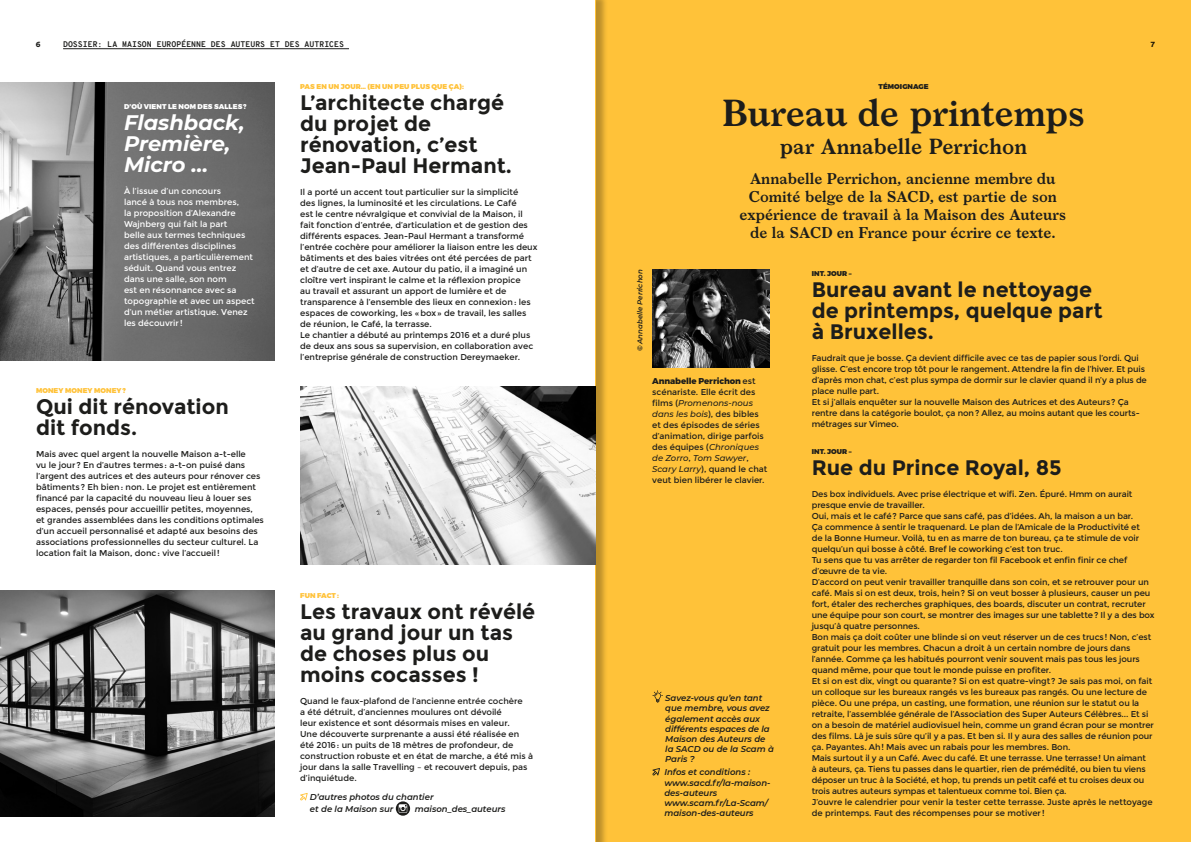
<style>
.page{position:relative;width:1191px;height:842px;background:#fff}
.page>*{position:absolute;margin:0;border:0;box-sizing:border-box;transform-origin:0 0}
.t1{font:600 36.1px "Larish Neue";color:#1d1d1b}
.t2{font:700 21px/21px "Montserrat";color:#1d1d1b}
.t3{font:italic 700 21px/21px "Montserrat";color:#fff}
.t4{font:600 21px "Larish Neue";color:#1d1d1b}
.t5{font:600 15px/18px "Larish Neue";color:#1d1d1b;text-align:center}
.t6{font:8.5px/11px "Montserrat";letter-spacing:-.01em;color:#1d1d1b}
.t7{font:8.5px/11px "Montserrat";color:#fff}
.t8{font:italic 600 8.5px/10.2px "Montserrat";color:#1d1d1b}
.t9{font:700 8px "Overpass Mono";color:#1d1d1b}
.t10{font:900 8px "Circular Pro";color:#1d1d1b}
.t11{font:900 7px "Montserrat";letter-spacing:.01em;color:#ffc239}
.t12{font:900 7px "Montserrat";letter-spacing:.01em;color:#1d1d1b}
.t13{font:900 7px "Montserrat";letter-spacing:.01em;color:#fff}
.t14{font:italic 600 7px "Montserrat";color:#1d1d1b}
.s1{font-weight:800}
.s2{font-weight:500;font-style:italic}
</style>
<div class="page">
<div style="left:595px;top:0;width:596px;height:842px;background:#ffc239"></div>
<svg style="left:300px;top:793px;width:8px;height:7px"></svg>
<svg style="left:396px;top:801px;width:14px;height:15px"></svg>
<img style="left:0;top:591px;width:275px;height:225px">
<img style="left:652px;top:269px;width:118px;height:98px">
<svg style="left:652px;top:690px;width:11px;height:13px"></svg>
<img style="left:300px;top:386px;width:295px;height:179px">
<img style="left:0;top:82px;width:275px;height:279px">
<hr style="left:63px;top:48px;width:286px;height:1px;background:#1d1d1b">
<svg style="left:652px;top:768px;width:8px;height:8px"></svg>
<p class="t9" style="left:63px;top:39px;width:282px">DOSSIER: LA MAISON EUROPÉENNE DES AUTEURS ET DES AUTRICES</p>
<p class="t10" style="left:36px;top:39px;width:6px">6</p>
<p class="t10" style="left:1150px;top:39px;width:6px">7</p>
<p class="t12" style="left:878px;top:82px;width:52px">TÉMOIGNAGE</p>
<h1 class="t1" style="left:722px;top:85px;width:364px">Bureau de printemps</h1>
<h2 class="t4" style="left:780px;top:130px;width:248px">par Annabelle Perrichon</h2>
<p class="t11" style="left:300px;top:82px;width:165px">PAS EN UN JOUR… (EN UN PEU PLUS QUE ÇA):</p>
<h2 class="t2" style="left:300px;top:92px;width:213px">L’architecte chargé du projet de rénovation, c’est<br>Jean-Paul Hermant.</h2>
<p class="t6" style="left:300px;top:187px;width:239px">Il a porté un accent tout particulier sur la simplicité<br>des lignes, la luminosité et les circulations. Le Café<br>est le centre névralgique et convivial de la Maison, il fait fonction d’entrée, d’articulation et de gestion des différents espaces. Jean-Paul Hermant a transformé l’entrée cochère pour améliorer la liaison entre les deux bâtiments et des baies vitrées ont été percées de part et d’autre de cet axe. Autour du patio, il a imaginé un cloître vert inspirant le calme et la réflexion propice<br>au travail et assurant un apport de lumière et de transparence à l’ensemble des lieux en connexion: les espaces de coworking, les «box» de travail, les salles de réunion, le Café, la terrasse.<br>Le chantier a débuté au printemps 2016 et a duré plus de deux ans sous sa supervision, en collaboration avec l’entreprise générale de construction Dereymaeker.</p>
<p class="t13" style="left:124px;top:102px;width:124px">D’OÙ VIENT LE NOM DES SALLES?</p>
<h2 class="t3" style="left:124px;top:111px;width:122px">Flashback,<br>Première,<br>Micro …</h2>
<p class="t7" style="left:124px;top:186px;width:132px">À l’issue d’un concours<br>lancé à tous nos membres,<br>la proposition d’Alexandre<br>Wajnberg qui fait la part<br>belle aux termes techniques des différentes disciplines artistiques, a particulièrement séduit. Quand vous entrez dans une salle, son nom<br>est en résonnance avec sa topographie et avec un aspect d’un métier artistique. Venez les découvrir!</p>
<h3 class="t5" style="left:739px;top:168px;width:328px">Annabelle Perrichon, ancienne membre du Comité belge de la SACD, est partie de son expérience de travail à la Maison des Auteurs de la SACD en France pour écrire ce texte.</h3>
<p class="t14" style="left:635px;top:351px;width:83px;rotate:-90deg">© Annabelle Perrichon</p>
<p class="t12" style="left:811px;top:269px;width:41px">INT. JOUR –</p>
<h2 class="t2" style="left:811px;top:279px;width:292px">Bureau avant le nettoyage de printemps, quelque part à Bruxelles.</h2>
<p class="t6" style="left:811px;top:353px;width:337px">Faudrait que je bosse. Ça devient difficile avec ce tas de papier sous l’ordi. Qui glisse. C’est encore trop tôt pour le rangement. Attendre la fin de l’hiver. Et puis d’après mon chat, c’est plus sympa de dormir sur le clavier quand il n’y a plus de place nulle part.<br>Et si j’allais enquêter sur la nouvelle Maison des Autrices et des Auteurs? Ça rentre dans la catégorie boulot, ça non? Allez, au moins autant que les courts&shy;métrages sur Vimeo.</p>
<p class="t12" style="left:811px;top:447px;width:41px">INT. JOUR –</p>
<h2 class="t2" style="left:811px;top:457px;width:251px">Rue du Prince Royal, 85</h2>
<p class="t6" style="left:811px;top:489px;width:344px">Des box individuels. Avec prise électrique et wifi. Zen. Épuré. Hmm on aurait presque envie de travailler.<br>Oui, mais et le café? Parce que sans café, pas d’idées. Ah, la maison a un bar.<br>Ça commence à sentir le traquenard. Le plan de l’Amicale de la Productivité et<br>de la Bonne Humeur. Voilà, tu en as marre de ton bureau, ça te stimule de voir quelqu’un qui bosse à côté. Bref le coworking c’est ton truc.<br>Tu sens que tu vas arrêter de regarder ton fil Facebook et enfin finir ce chef d’œuvre de ta vie.<br>D’accord on peut venir travailler tranquille dans son coin, et se retrouver pour un café. Mais si on est deux, trois, hein? Si on veut bosser à plusieurs, causer un peu fort, étaler des recherches graphiques, des boards, discuter un contrat, recruter une équipe pour son court, se montrer des images sur une tablette? Il y a des box jusqu’à quatre personnes.<br>Bon mais ça doit coûter une blinde si on veut réserver un de ces trucs! Non, c’est gratuit pour les membres. Chacun a droit à un certain nombre de jours dans l’année. Comme ça les habitués pourront venir souvent mais pas tous les jours quand même, pour que tout le monde puisse en profiter.<br>Et si on est dix, vingt ou quarante? Si on est quatre-vingt? Je sais pas moi, on fait un colloque sur les bureaux rangés vs les bureaux pas rangés. Ou une lecture de pièce. Ou une prépa, un casting, une formation, une réunion sur le statut ou la retraite, l’assemblée générale de l’Association des Super Auteurs Célèbres... Et si on a besoin de matériel audiovisuel hein, comme un grand écran pour se montrer des films. Là je suis sûre qu’il y a pas. Et ben si. Il y aura des salles de réunion pour ça. Payantes. Ah! Mais avec un rabais pour les membres. Bon.<br>Mais surtout il y a un Café. Avec du café. Et une terrasse. Une terrasse! Un aimant<br>à auteurs, ça. Tiens tu passes dans le quartier, rien de prémédité, ou bien tu viens déposer un truc à la Société, et hop, tu prends un petit café et tu croises deux ou trois autres auteurs sympas et talentueux comme toi. Bien ça.<br>J’ouvre le calendrier pour venir la tester cette terrasse. Juste après le nettoyage de printemps. Faut des récompenses pour se motiver!</p>
<p class="t6" style="left:652px;top:376px;width:117px"><span class="s1">Annabelle Perrichon</span> est scénariste. Elle écrit des films (<span class="s2">Promenons-nous dans les bois</span>), des bibles et des épisodes de séries d’animation, dirige parfois des équipes (<span class="s2">Chroniques de Zorro</span>, <span class="s2">Tom Sawyer</span>,<br><span class="s2">Scary Larry</span>), quand le chat veut bien libérer le clavier.</p>
<p class="t11" style="left:36px;top:386px;width:91px">MONEY MONEY MONEY?</p>
<h2 class="t2" style="left:36px;top:396px;width:194px">Qui dit rénovation dit fonds.</h2>
<p class="t6" style="left:36px;top:449px;width:229px">Mais avec quel argent la nouvelle Maison a-t-elle<br>vu le jour? En d’autres termes: a-t-on puisé dans l’argent des autrices et des auteurs pour rénover ces bâtiments? Eh bien: non. Le projet est entièrement financé par la capacité du nouveau lieu à louer ses espaces, pensés pour accueillir petites, moyennes,<br>et grandes assemblées dans les conditions optimales d’un accueil personnalisé et adapté aux besoins des associations professionnelles du secteur culturel. La location fait la Maison, donc: vive l’accueil!</p>
<p class="t11" style="left:300px;top:591px;width:40px">FUN FACT:</p>
<h2 class="t2" style="left:300px;top:601px;width:237px">Les travaux ont révélé au grand jour un tas de choses plus ou moins cocasses !</h2>
<p class="t6" style="left:300px;top:696px;width:234px">Quand le faux-plafond de l’ancienne entrée cochère<br>a été détruit, d’anciennes moulures ont dévoilé<br>leur existence et sont désormais mises en valeur.<br>Une découverte surprenante a aussi été réalisée en été 2016: un puits de 18 mètres de profondeur, de construction robuste et en état de marche, a été mis à jour dans la salle Travelling – et recouvert depuis, pas d’inquiétude.</p>
<p class="t8" style="left:310px;top:790px;width:125px;line-height:11.8px">D’autres photos du chantier et de la Maison sur</p>
<p class="t8" style="left:665px;top:693px;width:110px">Savez-vous qu’en tant que membre, vous avez également accès aux différents espaces de la<br>Maison des Auteurs de la SACD ou de la Scam à<br>Paris ?</p>
<p class="t8" style="left:664px;top:767px;width:108px">Infos et conditions : www.sacd.fr/la-maison&shy;des-auteurs www.scam.fr/La-Scam/ maison-des-auteurs</p>
<p class="t8" style="left:415px;top:803px;width:92px">maison_des_auteurs</p>
</div>
